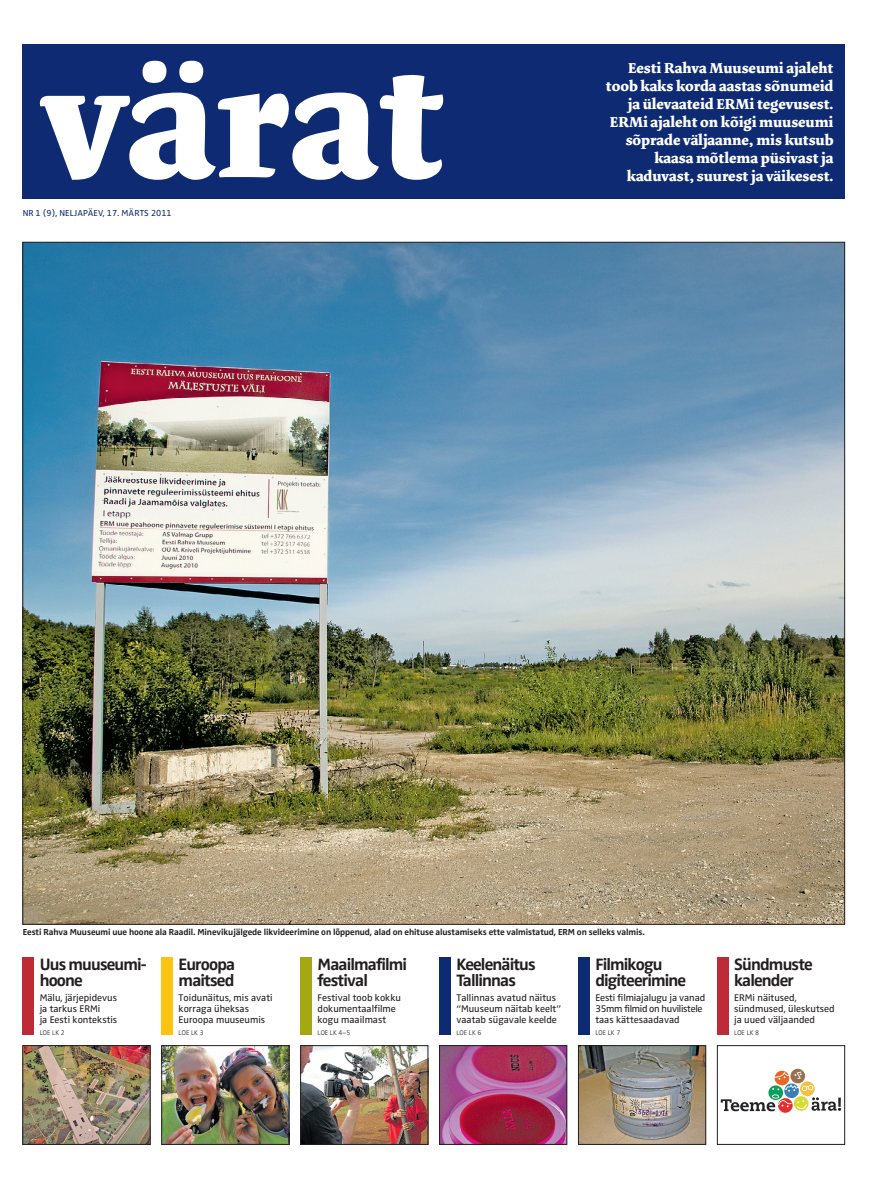
<style>
.page{position:relative;width:893px;height:1191px;background:#fff}
.page>*{position:absolute;margin:0;border:0;box-sizing:border-box;transform-origin:0 0}
.t1{font:700 172px "Dolly";color:#fff}
.t2{font:700 17px/16px "Zwo Pro";letter-spacing:-.05em;color:#231f20}
.t3{font:700 15px/18px "Dolly";color:#fff;text-align:right}
.t4{font:10px/11px "Zwo Pro";color:#231f20}
.t5{font:700 9px "Zwo Pro";letter-spacing:-.01em;color:#231f20}
.t6{font:9px "Zwo Pro";letter-spacing:.01em;color:#0e2a72}
.t7{font:300 7px "Zwo Pro";color:#231f20}
</style>
<div class="page">
<div style="left:23px;top:44px;width:822px;height:154px;background:#0e2a72"></div>
<div style="left:23px;top:957px;width:11px;height:77px;background:#be2b36"></div>
<div style="left:162px;top:957px;width:11px;height:77px;background:#fec210"></div>
<div style="left:301px;top:957px;width:11px;height:77px;background:#a4a911"></div>
<div style="left:439px;top:957px;width:12px;height:77px;background:#0e2a72"></div>
<div style="left:578px;top:957px;width:12px;height:77px;background:#0e2a72"></div>
<div style="left:718px;top:957px;width:11px;height:77px;background:#be2b36"></div>
<img style="left:25px;top:244px;width:818px;height:678px">
<img style="left:441px;top:1047px;width:124px;height:95px">
<div style="left:439px;top:1045px;width:128px;height:99px;border:1px solid #231f20"></div>
<img style="left:580px;top:1047px;width:124px;height:95px">
<div style="left:578px;top:1045px;width:128px;height:99px;border:1px solid #231f20"></div>
<img style="left:164px;top:1047px;width:123px;height:95px">
<div style="left:162px;top:1045px;width:127px;height:99px;border:1px solid #231f20"></div>
<img style="left:25px;top:1047px;width:123px;height:95px">
<div style="left:23px;top:1045px;width:127px;height:99px;border:1px solid #231f20"></div>
<img style="left:302px;top:1047px;width:124px;height:95px">
<div style="left:300px;top:1045px;width:128px;height:99px;border:1px solid #231f20"></div>
<svg style="left:721px;top:1068px;width:120px;height:45px"></svg>
<div style="left:717px;top:1045px;width:128px;height:99px;border:1px solid #231f20"></div>
<h1 class="t1" style="left:41px;top:12px;width:406px">värat</h1>
<h3 class="t3" style="left:606px;top:59px;width:229px">Eesti Rahva Muuseumi ajaleht toob kaks korda aastas sõnu-meid ja üle-vaa-teid ERMi te-gevusest.<br>ERMi ajaleht on kõigi muu-seumi sõp-rade väljaanne, mis kutsub kaasa mõtlema pü-sivast ja kadu-vast, suurest ja väikesest.</h3>
<p class="t6" style="left:23px;top:208px;width:151px">NR 1 (9), NELJAPÄEV, 17. MÄRTS 2011</p>
<p class="t5" style="left:23px;top:927px;width:624px">Eesti Rahva Muuseumi uue hoone ala Raadil. Minevikujälgede likvideerimine on lõppenud, alad on ehituse alustamiseks ette valmistatud, ERM on selleks valmis.</p>
<h2 class="t2" style="left:40px;top:956px;width:109px">Uus muuseumi&shy;hoone</h2>
<h2 class="t2" style="left:179px;top:956px;width:58px">Euroopa maitsed</h2>
<h2 class="t2" style="left:317px;top:956px;width:91px">Maailmafilmi festival</h2>
<h2 class="t2" style="left:456px;top:956px;width:81px">Keelenäitus<br>Tallinnas</h2>
<h2 class="t2" style="left:595px;top:956px;width:92px">Filmikogu digiteerimine</h2>
<h2 class="t2" style="left:734px;top:956px;width:80px">Sündmuste kalender</h2>
<p class="t4" style="left:40px;top:992px;width:79px">Mälu, järjepidevus ja tarkus ERMi<br>ja Eesti kontekstis</p>
<p class="t7" style="left:40px;top:1028px;width:27px">LOE LK 2</p>
<p class="t4" style="left:595px;top:992px;width:111px">Eesti filmiajalugu ja vanad<br>35mm filmid on huvilistele taas kättesaadavad</p>
<p class="t7" style="left:595px;top:1028px;width:27px">LOE LK 7</p>
<p class="t4" style="left:179px;top:992px;width:96px">Toidunäitus, mis avati korraga üheksas<br>Euroopa muuseumis</p>
<p class="t7" style="left:179px;top:1028px;width:27px">LOE LK 3</p>
<p class="t4" style="left:456px;top:992px;width:106px">Tallinnas avatud näitus “Muuseum näitab keelt” vaatab sügavale keelde</p>
<p class="t7" style="left:456px;top:1028px;width:27px">LOE LK 6</p>
<p class="t4" style="left:734px;top:992px;width:102px">ERMi näitused, sündmused, üleskutsed ja uued väljaanded</p>
<p class="t7" style="left:734px;top:1028px;width:27px">LOE LK 8</p>
<p class="t4" style="left:317px;top:992px;width:85px">Festival toob kokku dokumentaalfilme kogu maailmast</p>
<p class="t7" style="left:317px;top:1028px;width:35px">LOE LK 4–5</p>
</div>
